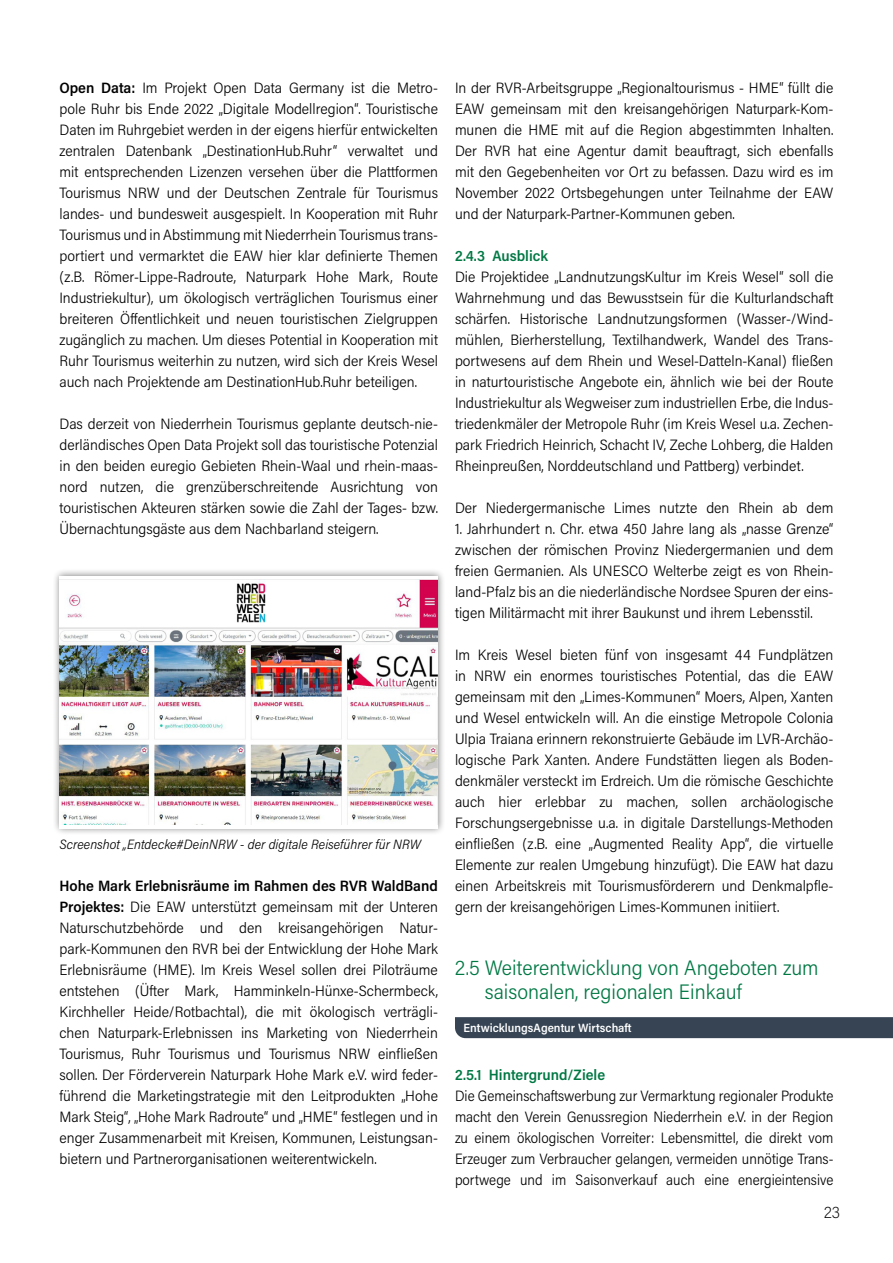
<style>
.page{position:relative;width:893px;height:1263px;background:#fff}
.page>*{position:absolute;margin:0;border:0;box-sizing:border-box;transform-origin:0 0}
.t1{font:300 21px/24px "Acumin Pro Semi Cond";color:#007844}
.t2{font:200 16.5px "Acumin Pro Semi Cond";color:#000}
.Grundtext{font:300 15px/21px "Acumin Pro Semi Cond";color:#000;text-align:justify}
.Grundtext-2{font:300 15px/21px "Acumin Pro Semi Cond";color:#000;text-align:justify;scale:.96 1}
.t3{font:600 15px "Acumin Pro Semi Cond";color:#007844}
.Bildunterschrift{font:italic 300 13.5px "Acumin Pro Semi Cond";color:#000}
.Grundtext-3{font:600 12px "Acumin Pro Semi Cond";color:#fff}
.s1{font-weight:600}
</style>
<div class="page">
<div style="left:52px;top:568px;width:394px;height:268px;background:#000;opacity:.5"></div>
<div style="left:60px;top:576px;width:378px;height:252px;background:#fff"></div>
<img style="left:60px;top:579px;width:378px;height:245px">
<div style="left:455px;top:1017px;width:438px;height:21px;background:#364453"></div>
<p class="Grundtext" style="left:60px;top:77px;width:380px"><span class="s1">Open Data:</span> Im Projekt Open Data Germany ist die Metro&shy;pole Ruhr bis Ende 2022 „Digitale Modellregion“. Touristische Daten im Ruhrgebiet werden in der eigens hierfür entwickelten zentralen Datenbank „DestinationHub.Ruhr“ verwaltet und mit entsprechenden Lizenzen versehen über die Plattformen Tourismus NRW und der Deutschen Zentrale für Tourismus landes- und bundesweit ausgespielt. In Kooperation mit Ruhr Tourismus und in Abstimmung mit Niederrhein Tourismus trans&shy;portiert und vermarktet die EAW hier klar definierte Themen (z.B. Römer-Lippe-Radroute, Naturpark Hohe Mark, Route Industriekultur), um ökologisch verträglichen Tourismus einer breiteren Öffentlichkeit und neuen touristischen Zielgruppen zugänglich zu machen. Um dieses Potential in Kooperation mit Ruhr Tourismus weiterhin zu nutzen, wird sich der Kreis Wesel auch nach Projektende am DestinationHub.Ruhr beteiligen.</p>
<p class="Grundtext" style="left:60px;top:413px;width:380px">Das derzeit von Niederrhein Tourismus geplante deutsch-nie&shy;derländisches Open Data Projekt soll das touristische Potenzial in den beiden euregio Gebieten Rhein-Waal und rhein-maas&shy;nord nutzen, die grenzüberschreitende Ausrichtung von touristischen Akteuren stärken sowie die Zahl der Tages- bzw.<br>Übernachtungsgäste aus dem Nachbarland steigern.</p>
<p class="Bildunterschrift" style="left:60px;top:835px;width:363px">Screenshot „Entdecke#DeinNRW - der digitale Reiseführer für NRW</p>
<p class="Grundtext" style="left:60px;top:875px;width:380px"><span class="s1">Hohe Mark Erlebnisräume im Rahmen des RVR WaldBand Projektes:</span> Die EAW unterstützt gemeinsam mit der Unteren Naturschutzbehörde und den kreisangehörigen Natur&shy;park-Kommunen den RVR bei der Entwicklung der Hohe Mark Erlebnisräume (HME). Im Kreis Wesel sollen drei Piloträume entstehen (Üfter Mark, Hamminkeln-Hünxe-Schermbeck, Kirchheller Heide/Rotbachtal), die mit ökologisch verträgli&shy;chen Naturpark-Erlebnissen ins Marketing von Niederrhein Tourismus, Ruhr Tourismus und Tourismus NRW einfließen sollen. Der Förderverein Naturpark Hohe Mark e.V. wird feder&shy;führend die Marketingstrategie mit den Leitprodukten „Hohe Mark Steig“, „Hohe Mark Radroute“ und „HME“ festlegen und in enger Zusammenarbeit mit Kreisen, Kommunen, Leistungsan&shy;bietern und Partnerorganisationen weiterentwickeln.</p>
<p class="Grundtext" style="left:455px;top:77px;width:380px">In der RVR-Arbeitsgruppe „Regionaltourismus - HME“ füllt die EAW gemeinsam mit den kreisangehörigen Naturpark-Kom&shy;munen die HME mit auf die Region abgestimmten Inhalten.<br>Der RVR hat eine Agentur damit beauftragt, sich ebenfalls mit den Gegebenheiten vor Ort zu befassen. Dazu wird es im November 2022 Ortsbegehungen unter Teilnahme der EAW und der Naturpark-Partner-Kommunen geben.</p>
<p class="t3" style="left:455px;top:245px;width:94px">2.4.3 Ausblick</p>
<p class="Grundtext" style="left:455px;top:266px;width:380px">Die Projektidee „LandnutzungsKultur im Kreis Wesel“ soll die Wahrnehmung und das Bewusstsein für die Kulturlandschaft schärfen. Historische Landnutzungsformen (Wasser-/Wind&shy;mühlen, Bierherstellung, Textilhandwerk, Wandel des Trans&shy;portwesens auf dem Rhein und Wesel-Datteln-Kanal) fließen in naturtouristische Angebote ein, ähnlich wie bei der Route Industriekultur als Wegweiser zum industriellen Erbe, die Indus&shy;triedenkmäler der Metropole Ruhr (im Kreis Wesel u.a. Zechen&shy;park Friedrich Heinrich, Schacht IV, Zeche Lohberg, die Halden Rheinpreußen, Norddeutschland und Pattberg) verbindet.</p>
<p class="Grundtext" style="left:455px;top:497px;width:380px">Der Niedergermanische Limes nutzte den Rhein ab dem</p>
<p class="Grundtext" style="left:455px;top:518px;width:380px">1. Jahrhundert n. Chr. etwa 450 Jahre lang als „nasse Grenze“ zwischen der römischen Provinz Niedergermanien und dem freien Germanien. Als UNESCO Welterbe zeigt es von Rhein&shy;land-Pfalz bis an die niederländische Nordsee Spuren der eins&shy;tigen Militärmacht mit ihrer Baukunst und ihrem Lebensstil.</p>
<p class="Grundtext" style="left:455px;top:644px;width:380px">Im Kreis Wesel bieten fünf von insgesamt 44 Fundplätzen in NRW ein enormes touristisches Potential, das die EAW gemeinsam mit den „Limes-Kommunen“ Moers, Alpen, Xanten und Wesel entwickeln will. An die einstige Metropole Colonia Ulpia Traiana erinnern rekonstruierte Gebäude im LVR-Archäo&shy;logische Park Xanten. Andere Fundstätten liegen als Boden&shy;denkmäler versteckt im Erdreich. Um die römische Geschichte auch hier erlebbar zu machen, sollen archäologische Forschungsergebnisse u.a. in digitale Darstellungs-Methoden einfließen (z.B. eine „Augmented Reality App“, die virtuelle Elemente zur realen Umgebung hinzufügt). Die EAW hat dazu einen Arbeitskreis mit Tourismusförderern und Denkmalpfle&shy;gern der kreisangehörigen Limes-Kommunen initiiert.</p>
<p class="t1" style="left:485px;top:955px;width:335px;text-indent:-30px">2.5 Weiterentwicklung von Angeboten zum saisonalen, regionalen Einkauf</p>
<p class="Grundtext-3" style="left:463px;top:1019px;width:170px">EntwicklungsAgentur Wirtschaft</p>
<p class="t3" style="left:455px;top:1064px;width:152px">2.5.1 Hintergrund/Ziele</p>
<p class="Grundtext-2" style="left:455px;top:1085px;width:396px">Die Gemeinschaftswerbung zur Vermarktung regionaler Produkte macht den Verein Genussregion Niederrhein e.V. in der Region zu einem ökologischen Vorreiter: Lebensmittel, die direkt vom Erzeuger zum Verbraucher gelangen, vermeiden unnötige Trans&shy;portwege und im Saisonverkauf auch eine energieintensive</p>
<p class="t2" style="left:824px;top:1201px;width:18px">23</p>
</div>
